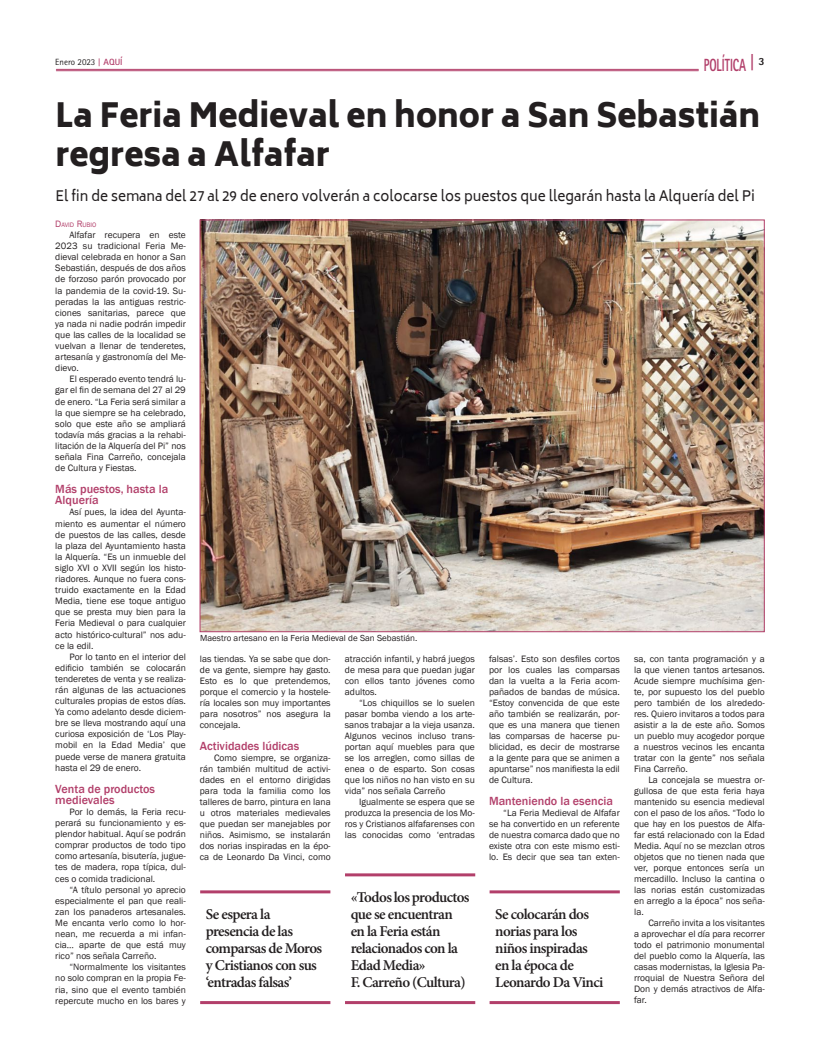
<style>
.page{position:relative;width:820px;height:1049px;background:#fff}
.page>*{position:absolute;margin:0;border:0;box-sizing:border-box;transform-origin:0 0}
.t1{font:900 33px/39.6px "Biryani";color:#231f20;scale:.95 1}
.t2{font:800 17.6px "Rotis Sans Serif Std";color:#b23f6a;scale:.64 1}
.t3{font:600 15px/17px "Minion Pro";letter-spacing:-.04em;color:#231f20}
.t4{font:14px "Biryani";color:#231f20}
.t5{font:500 12.1px/11.1px "Franklin Gothic";color:#b23f6a}
.t6{font:9.5px/11px "Franklin Gothic";color:#231f20;text-align:justify}
.t7{font:9px "Franklin Gothic";color:#231f20}
.t8{font:9px "Rotis Sans Serif Std";color:#231f20}
.t9{font:6.7px "Franklin Gothic";color:#b23f6a}
.s1{font-family:"Rotis Serif Std";font-weight:700;color:#b23f6a}
.s2{font-weight:700;color:#b23f6a}
.s3{font-size:18.2px}
.s4{font-size:9.5px}
</style>
<div class="page">
<img style="left:201px;top:221px;width:561px;height:409px">
<hr style="left:200px;top:890px;width:130px;height:3px;background:#b23f6a">
<hr style="left:200px;top:1001px;width:130px;height:3px;background:#b23f6a">
<hr style="left:345px;top:873px;width:130px;height:3px;background:#b23f6a">
<hr style="left:345px;top:1001px;width:130px;height:3px;background:#b23f6a">
<hr style="left:489px;top:890px;width:130px;height:3px;background:#b23f6a">
<hr style="left:489px;top:1001px;width:130px;height:3px;background:#b23f6a">
<hr style="left:56px;top:69px;width:642px;height:1px;background:#b23f6a">
<hr style="left:56px;top:71px;width:642px;height:1px;background:#b23f6a">
<p class="t8" style="left:55px;top:57px;width:69px">Enero 2023 <span class="s1">|</span> <span class="s2">AQUÍ</span></p>
<h2 class="t2" style="left:703px;top:54px;width:97px">POLÍTICA <span class="s3">|</span> <sup>3</sup></h2>
<h1 class="t1" style="left:55px;top:96px;width:743px">La Feria Medieval en honor a San Sebastián regresa a Alfafar</h1>
<h3 class="t4" style="left:55px;top:188px;width:700px">El fin de semana del 27 al 29 de enero volverán a colocarse los puestos que llegarán hasta la Alquería del Pi</h3>
<p class="t9" style="left:55px;top:221px;width:43px"><span class="s4">D</span>AVID <span class="s4">R</span>UBIO</p>
<p class="t6" style="left:55px;top:230px;width:132px;text-indent:14px">Alfafar recupera en este 2023 su tradicional Feria Me&shy;dieval celebrada en honor a San Sebastián, después de dos años de forzoso parón provocado por la pandemia de la covid-19. Su&shy;peradas la las antiguas restric&shy;ciones sanitarias, parece que ya nada ni nadie podrán impedir que las calles de la localidad se vuelvan a llenar de tenderetes, artesanía y gastronomía del Me&shy;dievo.</p>
<p class="t6" style="left:55px;top:374px;width:132px;text-indent:14px">El esperado evento tendrá lu&shy;gar el fin de semana del 27 al 29 de enero. “La Feria será similar a la que siempre se ha celebrado, solo que este año se ampliará todavía más gracias a la rehabi&shy;litación de la Alquería del Pi” nos señala Fina Carreño, concejala de Cultura y Fiestas.</p>
<p class="t5" style="left:55px;top:484px;width:114px">Más puestos, hasta la<br>Alquería</p>
<p class="t6" style="left:55px;top:507px;width:132px;text-indent:14px">Así pues, la idea del Ayunta&shy;miento es aumentar el número de puestos de las calles, desde la plaza del Ayuntamiento hasta la Alquería. “Es un inmueble del siglo XVI o XVII según los histo&shy;riadores. Aunque no fuera cons&shy;truido exactamente en la Edad Media, tiene ese toque antiguo que se presta muy bien para la Feria Medieval o para cualquier acto histórico-cultural” nos adu&shy;ce la edil.</p>
<p class="t6" style="left:55px;top:651px;width:132px;text-indent:14px">Por lo tanto en el interior del edificio también se colocarán tenderetes de venta y se realiza&shy;rán algunas de las actuaciones culturales propias de estos días.<br>Ya como adelanto desde diciem&shy;bre se lleva mostrando aquí una curiosa exposición de ‘Los Play&shy;mobil en la Edad Media’ que puede verse de manera gratuita hasta el 29 de enero.</p>
<p class="t5" style="left:55px;top:783px;width:101px">Venta de productos medievales</p>
<p class="t6" style="left:55px;top:806px;width:132px;text-indent:14px">Por lo demás, la Feria recu&shy;perará su funcionamiento y es&shy;plendor habitual. Aquí se podrán comprar productos de todo tipo como artesanía, bisutería, jugue&shy;tes de madera, ropa típica, dul&shy;ces o comida tradicional.</p>
<p class="t6" style="left:55px;top:884px;width:132px;text-indent:14px">“A título personal yo aprecio especialmente el pan que reali&shy;zan los panaderos artesanales.<br>Me encanta verlo como lo hor&shy;nean, me recuerda a mi infan&shy;cia… aparte de que está muy rico” nos señala Carreño.</p>
<p class="t6" style="left:55px;top:962px;width:132px;text-indent:14px">“Normalmente los visitantes no solo compran en la propia Fe&shy;ria, sino que el evento también repercute mucho en los bares y</p>
<p class="t7" style="left:200px;top:632px;width:219px">Maestro artesano en la Feria Medieval de San Sebastián.</p>
<p class="t6" style="left:200px;top:653px;width:132px">las tiendas. Ya se sabe que don&shy;de va gente, siempre hay gasto.<br>Esto es lo que pretendemos, porque el comercio y la hostele&shy;ría locales son muy importantes para nosotros” nos asegura la concejala.</p>
<p class="t5" style="left:200px;top:741px;width:101px">Actividades lúdicas</p>
<p class="t6" style="left:200px;top:753px;width:132px;text-indent:14px">Como siempre, se organiza&shy;rán también multitud de activi&shy;dades en el entorno dirigidas para toda la familia como los talleres de barro, pintura en lana u otros materiales medievales que puedan ser manejables por niños. Asimismo, se instalarán dos norias inspiradas en la épo&shy;ca de Leonardo Da Vinci, como</p>
<p class="t6" style="left:345px;top:654px;width:131px">atracción infantil, y habrá juegos de mesa para que puedan jugar con ellos tanto jóvenes como adultos.</p>
<p class="t6" style="left:345px;top:698px;width:131px;text-indent:14px">“Los chiquillos se lo suelen pasar bomba viendo a los arte&shy;sanos trabajar a la vieja usanza.<br>Algunos vecinos incluso trans&shy;portan aquí muebles para que se los arreglen, como sillas de enea o de esparto. Son cosas que los niños no han visto en su vida” nos señala Carreño</p>
<p class="t6" style="left:345px;top:797px;width:131px;text-indent:14px">Igualmente se espera que se produzca la presencia de los Mo&shy;ros y Cristianos alfafarenses con las conocidas como ‘entradas</p>
<h3 class="t3" style="left:206px;top:905px;width:118px">Se espera la presencia de las comparsas de Moros y Cristianos con sus ‘entradas falsas’</h3>
<h3 class="t3" style="left:350px;top:888px;width:120px">«Todos los productos que se encuentran en la Feria están relacionados con la<br>Edad Media»<br>F. Carreño (Cultura)</h3>
<p class="t6" style="left:489px;top:654px;width:132px">falsas’. Esto son desfiles cortos por los cuales las comparsas dan la vuelta a la Feria acom&shy;pañados de bandas de música. “Estoy convencida de que este año también se realizarán, por&shy;que es una manera que tienen las comparsas de hacerse pu&shy;blicidad, es decir de mostrarse a la gente para que se animen a apuntarse” nos manifiesta la edil de Cultura.</p>
<p class="t5" style="left:489px;top:796px;width:125px">Manteniendo la esencia</p>
<p class="t6" style="left:489px;top:808px;width:132px;text-indent:14px">“La Feria Medieval de Alfafar se ha convertido en un referente de nuestra comarca dado que no existe otra con este mismo esti&shy;lo. Es decir que sea tan exten-</p>
<h3 class="t3" style="left:495px;top:905px;width:110px">Se colocarán dos norias para los niños inspiradas en la época de<br>Leonardo Da Vinci</h3>
<p class="t6" style="left:634px;top:653px;width:132px">sa, con tanta programación y a la que vienen tantos artesanos.<br>Acude siempre muchísima gen&shy;te, por supuesto los del pueblo pero también de los alrededo&shy;res. Quiero invitaros a todos para asistir a la de este año. Somos un pueblo muy acogedor porque a nuestros vecinos les encanta tratar con la gente” nos señala Fina Carreño.</p>
<p class="t6" style="left:634px;top:775px;width:132px;text-indent:14px">La concejala se muestra or&shy;gullosa de que esta feria haya mantenido su esencia medieval con el paso de los años. “Todo lo que hay en los puestos de Alfa&shy;far está relacionado con la Edad Media. Aquí no se mezclan otros objetos que no tienen nada que ver, porque entonces sería un mercadillo. Incluso la cantina o las norias están customizadas en arreglo a la época” nos seña&shy;la.</p>
<p class="t6" style="left:634px;top:918px;width:132px;text-indent:14px">Carreño invita a los visitantes a aprovechar el día para recorrer todo el patrimonio monumental del pueblo como la Alquería, las casas modernistas, la Iglesia Pa&shy;rroquial de Nuestra Señora del Don y demás atractivos de Alfa&shy;far.</p>
</div>
